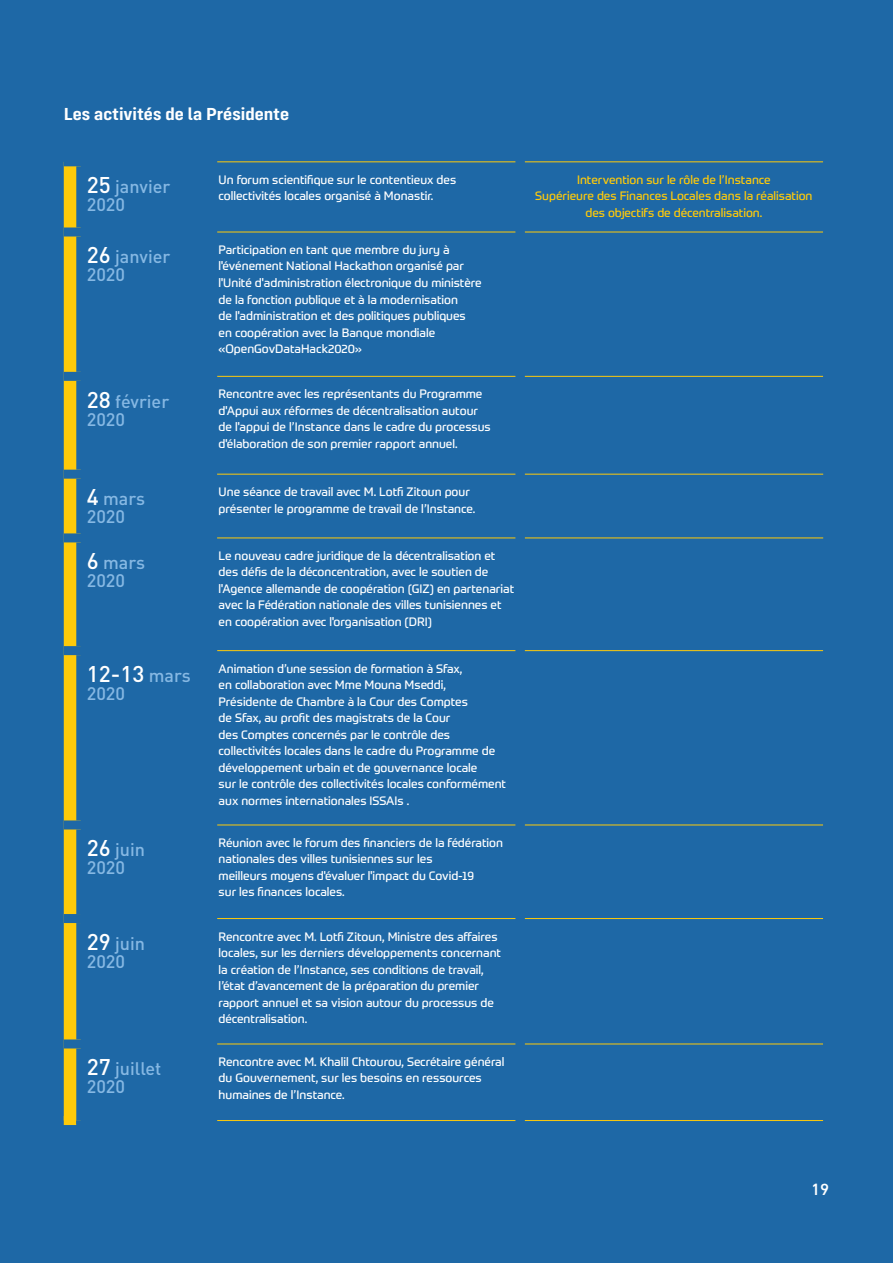
<style>
.page{position:relative;width:893px;height:1263px;background:#1e68a6}
.page>*{position:absolute;margin:0;border:0;box-sizing:border-box;transform-origin:0 0}
.PLANNING_P14-Dates{font:500 22.5px "DIN";color:#fff}
.PLANNING_P14-Dates-2{font:500 18px "DIN";color:#86b8e3}
.FR-EXTRA-T1{font:600 18px "Config Condensed";color:#fff;scale:1.2 1}
.t1{font:500 16.5px "DIN Next LT Arabic";color:#fff}
.PLANNING_P14-TXT{font:12px/16.5px "Prometo";color:#fff}
.PLANNING_P14-TXT-2{font:12px/16.5px "Prometo";color:#feca0a;text-align:center}
.s1{font-size:22.5px;color:#fff}
.s2{font-size:18px;color:#86b8e3}
</style>
<div class="page">
<svg style="left:217px;top:162px;width:606px;height:883px"></svg>
<hr style="left:217px;top:161px;width:299px;height:1px;background:#feca0a">
<hr style="left:525px;top:161px;width:298px;height:1px;background:#feca0a">
<hr style="left:217px;top:232px;width:299px;height:1px;background:#feca0a">
<hr style="left:525px;top:232px;width:298px;height:1px;background:#feca0a">
<hr style="left:217px;top:376px;width:299px;height:1px;background:#feca0a">
<hr style="left:525px;top:376px;width:298px;height:1px;background:#feca0a">
<hr style="left:217px;top:1120px;width:299px;height:1px;background:#feca0a">
<hr style="left:525px;top:1120px;width:298px;height:1px;background:#feca0a">
<hr style="left:217px;top:650px;width:299px;height:1px;background:#feca0a">
<hr style="left:525px;top:650px;width:298px;height:1px;background:#feca0a">
<hr style="left:217px;top:825px;width:299px;height:1px;background:#feca0a">
<hr style="left:525px;top:825px;width:298px;height:1px;background:#feca0a">
<hr style="left:217px;top:918px;width:299px;height:1px;background:#feca0a">
<hr style="left:525px;top:918px;width:298px;height:1px;background:#feca0a">
<hr style="left:217px;top:1043px;width:299px;height:1px;background:#feca0a">
<hr style="left:525px;top:1043px;width:298px;height:1px;background:#feca0a">
<hr style="left:217px;top:474px;width:299px;height:1px;background:#feca0a">
<hr style="left:525px;top:474px;width:298px;height:1px;background:#feca0a">
<hr style="left:217px;top:537px;width:299px;height:1px;background:#feca0a">
<hr style="left:525px;top:537px;width:298px;height:1px;background:#feca0a">
<svg style="left:64px;top:166px;width:17px;height:959px"></svg>
<div style="left:516px;top:162px;width:9px;height:70px;background:#1e68a6"></div>
<div style="left:516px;top:232px;width:9px;height:144px;background:#1e68a6"></div>
<div style="left:516px;top:376px;width:9px;height:98px;background:#1e68a6"></div>
<div style="left:516px;top:474px;width:9px;height:64px;background:#1e68a6"></div>
<div style="left:516px;top:538px;width:9px;height:113px;background:#1e68a6"></div>
<div style="left:516px;top:651px;width:9px;height:174px;background:#1e68a6"></div>
<div style="left:516px;top:825px;width:9px;height:93px;background:#1e68a6"></div>
<div style="left:516px;top:918px;width:9px;height:126px;background:#1e68a6"></div>
<div style="left:516px;top:1044px;width:9px;height:76px;background:#1e68a6"></div>
<p class="FR-EXTRA-T1" style="left:64px;top:104px;width:189px">Les activités de la Présidente</p>
<p class="PLANNING_P14-Dates-2" style="left:87px;top:175px;width:85px"><span class="s1">25</span> janvier</p>
<p class="PLANNING_P14-Dates-2" style="left:87px;top:193px;width:40px">2020</p>
<p class="PLANNING_P14-TXT" style="left:219px;top:171px;width:239px">Un forum scientifique sur le contentieux des collectivités locales organisé à Monastir.</p>
<p class="PLANNING_P14-TXT-2" style="left:535px;top:171px;width:279px">Intervention sur le rôle de l’Instance<br>Supérieure des Finances Locales dans la réalisation des objectifs de décentralisation.</p>
<p class="PLANNING_P14-Dates-2" style="left:87px;top:245px;width:85px"><span class="s1">26</span> janvier</p>
<p class="PLANNING_P14-Dates-2" style="left:87px;top:263px;width:40px">2020</p>
<p class="PLANNING_P14-TXT" style="left:219px;top:241px;width:265px">Participation en tant que membre du jury à l'événement National Hackathon organisé par l'Unité d'administration électronique du ministère de la fonction publique et à la modernisation<br>de l'administration et des politiques publiques en coopération avec la Banque mondiale «OpenGovDataHack2020»</p>
<p class="PLANNING_P14-Dates-2" style="left:87px;top:390px;width:84px"><span class="s1">28</span> février</p>
<p class="PLANNING_P14-Dates-2" style="left:87px;top:408px;width:40px">2020</p>
<p class="PLANNING_P14-TXT" style="left:219px;top:386px;width:274px">Rencontre avec les représentants du Programme d'Appui aux réformes de décentralisation autour de l'appui de l’Instance dans le cadre du processus d'élaboration de son premier rapport annuel.</p>
<p class="PLANNING_P14-Dates-2" style="left:87px;top:487px;width:60px"><span class="s1">4</span> mars</p>
<p class="PLANNING_P14-Dates-2" style="left:87px;top:505px;width:40px">2020</p>
<p class="PLANNING_P14-TXT" style="left:219px;top:483px;width:258px">Une séance de travail avec M. Lotfi Zitoun pour présenter le programme de travail de l’Instance.</p>
<p class="PLANNING_P14-Dates-2" style="left:87px;top:551px;width:60px"><span class="s1">6</span> mars</p>
<p class="PLANNING_P14-Dates-2" style="left:87px;top:569px;width:40px">2020</p>
<p class="PLANNING_P14-TXT" style="left:219px;top:547px;width:297px">Le nouveau cadre juridique de la décentralisation et des défis de la déconcentration, avec le soutien de l'Agence allemande de coopération (GIZ) en partenariat avec la Fédération nationale des villes tunisiennes et en coopération avec l'organisation (DRI)</p>
<p class="PLANNING_P14-Dates" style="left:87px;top:659px;width:105px">12-13 <span class="s2">mars</span></p>
<p class="PLANNING_P14-Dates-2" style="left:87px;top:682px;width:40px">2020</p>
<p class="PLANNING_P14-TXT" style="left:219px;top:660px;width:289px">Animation d’une session de formation à Sfax,<br>en collaboration avec Mme Mouna Mseddi, Présidente de Chambre à la Cour des Comptes<br>de Sfax, au profit des magistrats de la Cour<br>des Comptes concernés par le contrôle des collectivités locales dans le cadre du Programme de développement urbain et de gouvernance locale<br>sur le contrôle des collectivités locales conformément aux normes internationales ISSAIs .</p>
<p class="PLANNING_P14-Dates-2" style="left:87px;top:838px;width:60px"><span class="s1">26</span> juin</p>
<p class="PLANNING_P14-Dates-2" style="left:87px;top:856px;width:40px">2020</p>
<p class="PLANNING_P14-TXT" style="left:219px;top:834px;width:286px">Réunion avec le forum des financiers de la fédération nationales des villes tunisiennes sur les<br>meilleurs moyens d'évaluer l'impact du Covid-19<br>sur les finances locales.</p>
<p class="PLANNING_P14-Dates-2" style="left:87px;top:932px;width:60px"><span class="s1">29</span> juin</p>
<p class="PLANNING_P14-Dates-2" style="left:87px;top:950px;width:40px">2020</p>
<p class="PLANNING_P14-TXT" style="left:219px;top:928px;width:284px">Rencontre avec M. Lotfi Zitoun, Ministre des affaires locales, sur les derniers développements concernant la création de l’Instance, ses conditions de travail, l’état d’avancement de la préparation du premier rapport annuel et sa vision autour du processus de décentralisation.</p>
<p class="PLANNING_P14-Dates-2" style="left:87px;top:1057px;width:76px"><span class="s1">27</span> juillet</p>
<p class="PLANNING_P14-Dates-2" style="left:87px;top:1075px;width:40px">2020</p>
<p class="PLANNING_P14-TXT" style="left:219px;top:1053px;width:287px">Rencontre avec M. Khalil Chtourou, Secrétaire général du Gouvernement, sur les besoins en ressources humaines de l’Instance.</p>
<p class="t1" style="left:811px;top:1179px;width:20px">19</p>
</div>
